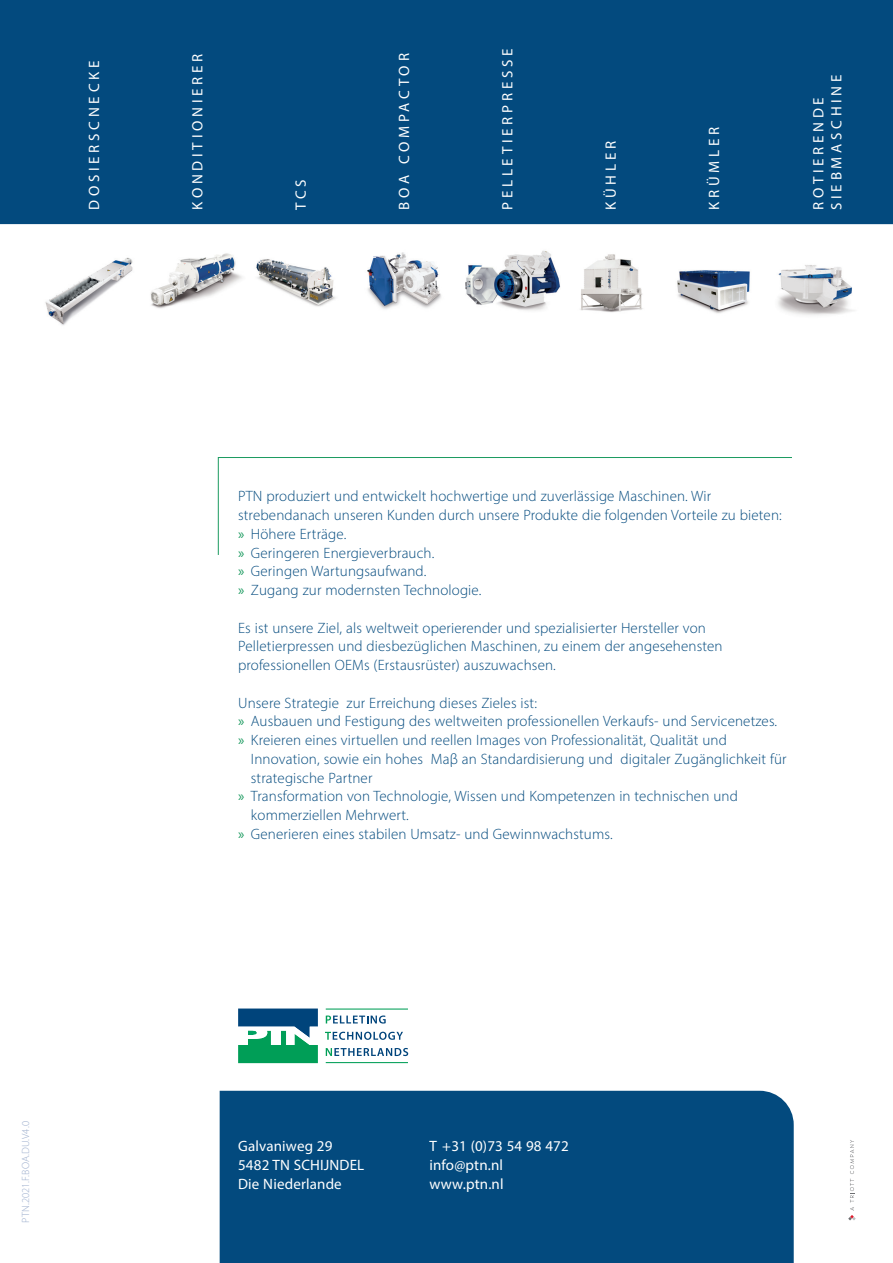
<style>
.page{position:relative;width:893px;height:1263px;background:#fff}
.page>*{position:absolute;margin:0;border:0;box-sizing:border-box;transform-origin:0 0}
.t1{font:300 15px/18.8px "Myriad Pro";letter-spacing:.01em;color:#034a7e}
.t2{font:15px/18px "Myriad Pro";letter-spacing:.25em;color:#fff}
.t3{font:15px/18.8px "Myriad Pro";letter-spacing:.01em;color:#fff}
.t4{font:300 10.5px "Myriad Pro";letter-spacing:.01em;color:#9badcc}
.s1{font-weight:400;color:#1a9a5f}
</style>
<div class="page">
<div style="left:220px;top:1091px;width:574px;height:172px;background:#034a7e"></div>
<svg style="left:218px;top:457px;width:574px;height:98px"></svg>
<div style="left:0;top:0;width:893px;height:224px;background:#034a7e"></div>
<svg style="left:326px;top:1015px;width:60px;height:8px"></svg>
<svg style="left:325px;top:1032px;width:78px;height:8px"></svg>
<svg style="left:326px;top:1048px;width:82px;height:8px"></svg>
<hr style="left:326px;top:1062px;width:82px;height:1px;background:#009e57">
<hr style="left:326px;top:1008px;width:82px;height:1px;background:#009e57">
<svg style="left:238px;top:1008px;width:80px;height:55px"></svg>
<svg style="left:848px;top:1140px;width:8px;height:80px"></svg>
<img style="left:45px;top:257px;width:88px;height:68px">
<img style="left:150px;top:253px;width:92px;height:56px">
<img style="left:367px;top:252px;width:74px;height:57px">
<img style="left:677px;top:270px;width:73px;height:43px">
<img style="left:256px;top:259px;width:80px;height:48px">
<img style="left:465px;top:250px;width:96px;height:61px">
<img style="left:778px;top:265px;width:76px;height:50px">
<img style="left:580px;top:254px;width:63px;height:58px">
<p class="t2" style="left:85px;top:210px;width:151px;rotate:-90deg">DOSIERSCNECKE</p>
<p class="t2" style="left:188px;top:210px;width:158px;rotate:-90deg">KONDITIONIERER</p>
<p class="t2" style="left:292px;top:210px;width:32px;rotate:-90deg">TCS</p>
<p class="t2" style="left:395px;top:210px;width:158px;rotate:-90deg">BOA COMPACTOR</p>
<p class="t2" style="left:498px;top:210px;width:163px;rotate:-90deg">PELLETIERPRESSE</p>
<p class="t2" style="left:602px;top:210px;width:70px;rotate:-90deg">KÜHLER</p>
<p class="t2" style="left:705px;top:210px;width:84px;rotate:-90deg">KRÜMLER</p>
<p class="t2" style="left:809px;top:210px;width:137px;rotate:-90deg">ROTIERENDE<br>SIEBMASCHINE</p>
<p class="t1" style="left:238px;top:487px;width:545px">PTN produziert und entwickelt hochwertige und zuverlässige Maschinen. Wir strebendanach unseren Kunden durch unsere Produkte die folgenden Vorteile zu bieten: <span class="s1">»</span> Höhere Erträge.<br><span class="s1">»</span> Geringeren Energieverbrauch.<br><span class="s1">»</span> Geringen Wartungsaufwand.<br><span class="s1">»</span> Zugang zur modernsten Technologie.</p>
<p class="t1" style="left:238px;top:618px;width:486px">Es ist unsere Ziel, als weltweit operierender und spezialisierter Hersteller von<br>Pelletierpressen und diesbezüglichen Maschinen, zu einem der angesehensten professionellen OEMs (Erstausrüster) auszuwachsen.</p>
<p class="t1" style="left:238px;top:693px;width:541px">Unsere Strategie zur Erreichung dieses Zieles ist:<br><span class="s1">»</span> Ausbauen und Festigung des weltweiten professionellen Verkaufs- und Servicenetzes. <span class="s1">»</span> Kreieren eines virtuellen und reellen Images von Professionalität, Qualität und</p>
<p class="t1" style="left:251px;top:749px;width:537px">Innovation, sowie ein hohes Maβ an Standardisierung und digitaler Zugänglichkeit für</p>
<p class="t1" style="left:251px;top:768px;width:123px">strategische Partner</p>
<p class="t1" style="left:238px;top:787px;width:501px"><span class="s1">»</span> Transformation von Technologie, Wissen und Kompetenzen in technischen und</p>
<p class="t1" style="left:251px;top:806px;width:159px">kommerziellen Mehrwert.</p>
<p class="t1" style="left:238px;top:824px;width:376px"><span class="s1">»</span> Generieren eines stabilen Umsatz- und Gewinnwachstums.</p>
<p class="t4" style="left:19px;top:1222px;width:103px;rotate:-90deg">PTN.2021.F.BOA.DU.V4.0</p>
<p class="t3" style="left:238px;top:1136px;width:128px">Galvaniweg 29<br>5482 TN SCHIJNDEL<br>Die Niederlande</p>
<p class="t3" style="left:429px;top:1136px;width:141px">T +31 (0)73 54 98 472 info@ptn.nl www.ptn.nl</p>
</div>
